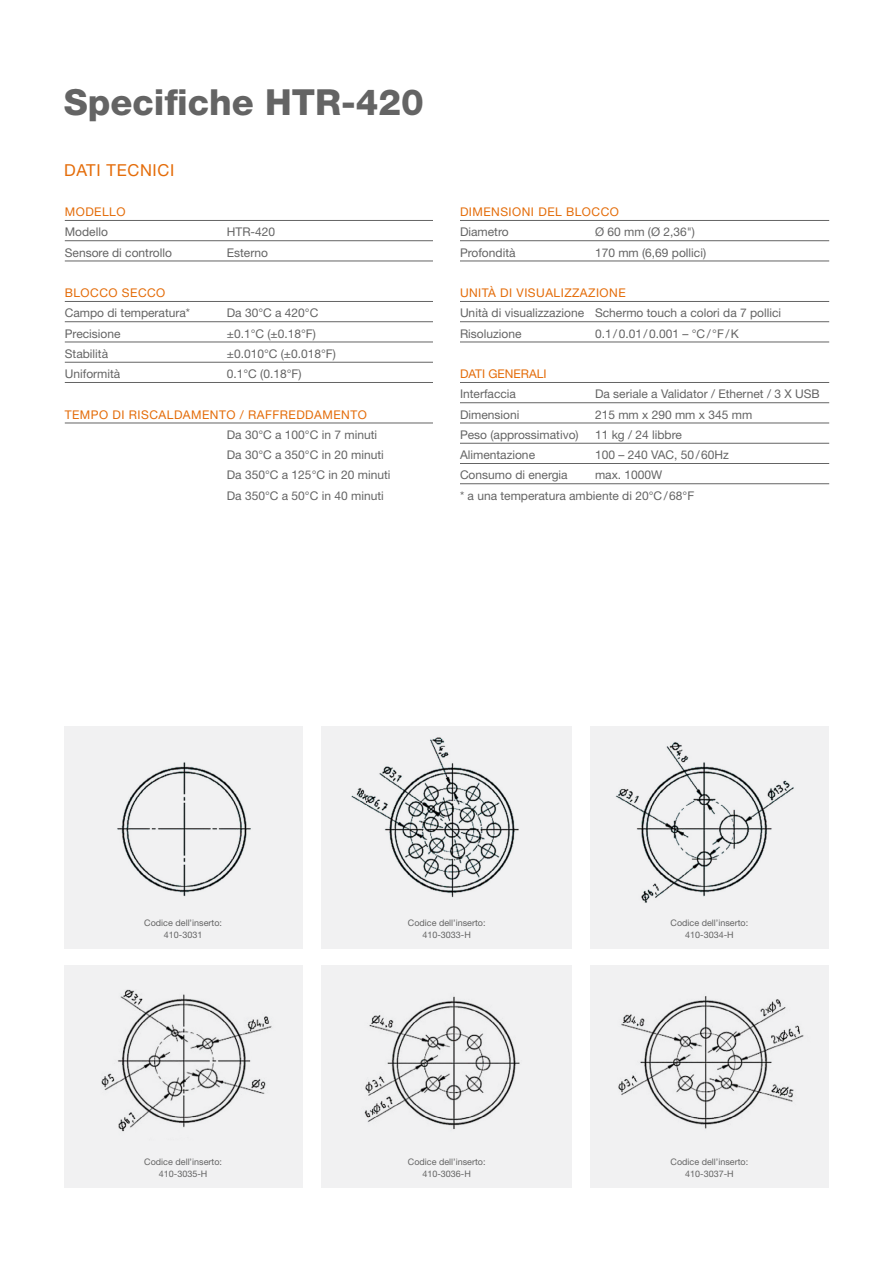
<style>
.page{position:relative;width:893px;height:1263px;background:#fff}
.page>*{position:absolute;margin:0;border:0;box-sizing:border-box;transform-origin:0 0}
.t1{font:800 36px "Helvetica Neue LT Pro";color:#646464}
.t2{font:16.5px "Helvetica Neue LT Pro";letter-spacing:.04em;color:#e46c09}
.t3{font:12px/20.2px "Helvetica Neue LT Pro";color:#646464}
.t4{font:12px "Helvetica Neue LT Pro";letter-spacing:.04em;color:#e46c09}
.t5{font:12px "Helvetica Neue LT Pro";color:#e46c09}
.t6{font:9px/12px "Helvetica Neue LT Pro";color:#646464;text-align:center}
</style>
<div class="page">
<hr style="left:65px;top:220px;width:368px;height:1px;background:#646464">
<hr style="left:65px;top:240px;width:368px;height:1px;background:#646464">
<hr style="left:65px;top:261px;width:368px;height:1px;background:#646464">
<hr style="left:65px;top:301px;width:368px;height:1px;background:#646464">
<hr style="left:65px;top:321px;width:368px;height:1px;background:#646464">
<hr style="left:65px;top:342px;width:368px;height:1px;background:#646464">
<hr style="left:65px;top:362px;width:368px;height:1px;background:#646464">
<hr style="left:65px;top:382px;width:368px;height:1px;background:#646464">
<hr style="left:65px;top:423px;width:368px;height:1px;background:#646464">
<hr style="left:460px;top:220px;width:369px;height:1px;background:#646464">
<hr style="left:460px;top:240px;width:369px;height:1px;background:#646464">
<hr style="left:460px;top:261px;width:369px;height:1px;background:#646464">
<hr style="left:460px;top:301px;width:369px;height:1px;background:#646464">
<hr style="left:460px;top:321px;width:369px;height:1px;background:#646464">
<hr style="left:460px;top:342px;width:369px;height:1px;background:#646464">
<hr style="left:460px;top:382px;width:369px;height:1px;background:#646464">
<hr style="left:460px;top:402px;width:369px;height:1px;background:#646464">
<hr style="left:460px;top:423px;width:369px;height:1px;background:#646464">
<hr style="left:460px;top:443px;width:369px;height:1px;background:#646464">
<hr style="left:460px;top:463px;width:369px;height:1px;background:#646464">
<hr style="left:460px;top:483px;width:369px;height:1px;background:#646464">
<div style="left:64px;top:726px;width:239px;height:223px;background:#f1f1f2"></div>
<div style="left:321px;top:726px;width:250px;height:223px;background:#f1f1f2"></div>
<div style="left:590px;top:726px;width:239px;height:223px;background:#f1f1f2"></div>
<div style="left:64px;top:965px;width:239px;height:223px;background:#f1f1f2"></div>
<div style="left:321px;top:965px;width:251px;height:223px;background:#f1f1f2"></div>
<div style="left:590px;top:965px;width:239px;height:223px;background:#f1f1f2"></div>
<img style="left:117px;top:762px;width:134px;height:135px">
<img style="left:351px;top:737px;width:168px;height:161px">
<img style="left:616px;top:742px;width:178px;height:161px">
<img style="left:101px;top:990px;width:171px;height:142px">
<img style="left:364px;top:996px;width:156px;height:134px">
<img style="left:618px;top:996px;width:186px;height:133px">
<h1 class="t1" style="left:64px;top:81px;width:362px">Specifiche HTR-420</h1>
<h2 class="t2" style="left:64px;top:159px;width:112px">DATI TECNICI</h2>
<p class="t4" style="left:65px;top:204px;width:62px">MODELLO</p>
<p class="t3" style="left:65px;top:222px;width:45px">Modello</p>
<p class="t3" style="left:227px;top:222px;width:50px">HTR-420</p>
<p class="t3" style="left:65px;top:242px;width:109px">Sensore di controllo</p>
<p class="t3" style="left:227px;top:242px;width:43px">Esterno</p>
<p class="t4" style="left:65px;top:285px;width:102px">BLOCCO SECCO</p>
<p class="t3" style="left:65px;top:303px;width:127px">Campo di temperatura*</p>
<p class="t3" style="left:227px;top:303px;width:93px">Da 30°C a 420°C</p>
<p class="t3" style="left:65px;top:323px;width:57px">Precisione</p>
<p class="t3" style="left:227px;top:323px;width:91px">±0.1°C (±0.18°F)</p>
<p class="t3" style="left:65px;top:343px;width:45px">Stabilità</p>
<p class="t3" style="left:227px;top:343px;width:111px">±0.010°C (±0.018°F)</p>
<p class="t3" style="left:65px;top:363px;width:57px">Uniformità</p>
<p class="t3" style="left:227px;top:363px;width:76px">0.1°C (0.18°F)</p>
<p class="t4" style="left:65px;top:407px;width:304px">TEMPO DI RISCALDAMENTO / RAFFREDDAMENTO</p>
<p class="t3" style="left:227px;top:424px;width:165px">Da 30°C a 100°C in 7 minuti<br>Da 30°C a 350°C in 20 minuti<br>Da 350°C a 125°C in 20 minuti<br>Da 350°C a 50°C in 40 minuti</p>
<p class="t4" style="left:460px;top:204px;width:160px">DIMENSIONI DEL BLOCCO</p>
<p class="t3" style="left:460px;top:222px;width:50px">Diametro</p>
<p class="t3" style="left:595px;top:222px;width:102px">Ø 60 mm (Ø 2,36")</p>
<p class="t3" style="left:460px;top:242px;width:57px">Profondità</p>
<p class="t3" style="left:595px;top:242px;width:113px">170 mm (6,69 pollici)</p>
<p class="t4" style="left:460px;top:285px;width:167px">UNITÀ DI VISUALIZZAZIONE</p>
<p class="t3" style="left:460px;top:303px;width:323px">Unità di visualizzazione Schermo touch a colori da 7 pollici<br>Risoluzione</p>
<p class="t3" style="left:595px;top:323px;width:145px">0.1/0.01/0.001 – °C/ °F/K</p>
<p class="t5" style="left:460px;top:366px;width:88px">DATI GENERALI</p>
<p class="t3" style="left:460px;top:384px;width:57px">Interfaccia</p>
<p class="t3" style="left:595px;top:384px;width:226px">Da seriale a Validator / Ethernet / 3 X USB</p>
<p class="t3" style="left:460px;top:404px;width:61px">Dimensioni</p>
<p class="t3" style="left:595px;top:404px;width:159px">215 mm x 290 mm x 345 mm</p>
<p class="t3" style="left:460px;top:424px;width:120px">Peso (approssimativo)</p>
<p class="t3" style="left:595px;top:424px;width:88px">11 kg / 24 libbre</p>
<p class="t3" style="left:460px;top:444px;width:77px">Alimentazione</p>
<p class="t3" style="left:595px;top:444px;width:136px">100 – 240 VAC, 50/60Hz</p>
<p class="t3" style="left:460px;top:465px;width:109px">Consumo di energia</p>
<p class="t3" style="left:460px;top:465px;width:236px;text-indent:135px">max. 1000W<br>* a una temperatura ambiente di 20°C/68°F</p>
<p class="t6" style="left:144px;top:917px;width:79px">Codice dell’inserto:<br>410-3031</p>
<p class="t6" style="left:144px;top:1156px;width:79px">Codice dell’inserto:<br>410-3035-H</p>
<p class="t6" style="left:408px;top:917px;width:79px">Codice dell’inserto:<br>410-3033-H</p>
<p class="t6" style="left:408px;top:1156px;width:79px">Codice dell’inserto:<br>410-3036-H</p>
<p class="t6" style="left:671px;top:917px;width:79px">Codice dell’inserto:<br>410-3034-H</p>
<p class="t6" style="left:671px;top:1156px;width:79px">Codice dell’inserto:<br>410-3037-H</p>
</div>
